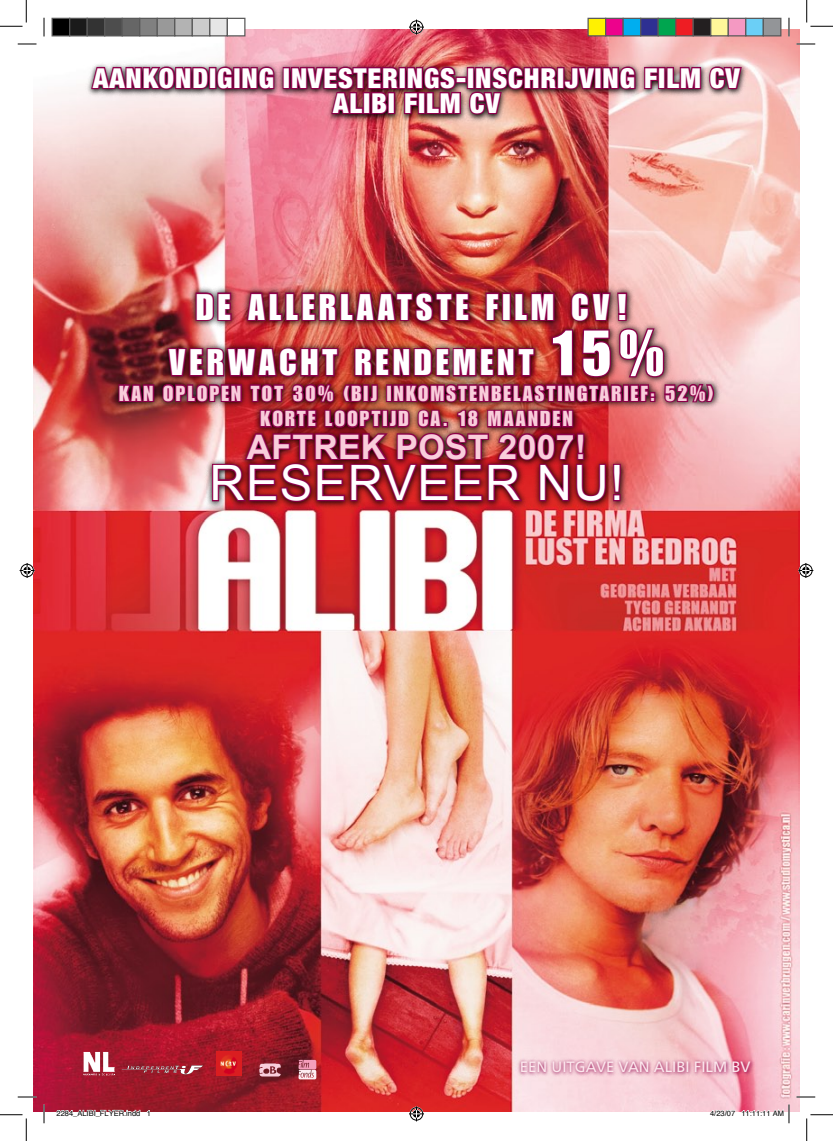
<style>
.page{position:relative;width:833px;height:1141px;background:#fff}
.page>*{position:absolute;margin:0;border:0;box-sizing:border-box;transform-origin:0 0}
.t1{font:48.75px "Arial";letter-spacing:.03em;color:#fff}
.t2{font:36.25px "Impact";letter-spacing:.12em;color:#fff}
.t3{font:700 33.75px "Arial";letter-spacing:.01em;color:#f9cddb}
.t4{font:900 condensed 27.5px/25px "Helvetica Neue";letter-spacing:.035em;color:#fff;text-align:center}
.t5{font:21.25px/25.5px "Impact";letter-spacing:.11em;color:#f9cddb}
.t6{font:15px "Frutiger";color:#fde8ee}
.t7{font:7.5px "Helvetica";color:#000}
.s1{font-size:62.5px}
</style>
<div class="page">
<img style="left:34px;top:29px;width:764px;height:1082px">
<svg style="left:85px;top:62px;width:662px;height:62px;background:#f1c8cd"></svg>
<svg style="left:90px;top:36px;width:144px;height:63px"></svg>
<div style="left:233px;top:67px;width:8px;height:22px;border:2px solid #8e004a"></div>
<svg style="left:240px;top:26px;width:35px;height:73px;background:#c37994"></svg>
<div style="left:282px;top:67px;width:8px;height:22px;border:2px solid #8e004a"></div>
<svg style="left:642px;top:46px;width:100px;height:73px;background:#cc96a0"></svg>
<svg style="left:111px;top:321px;width:610px;height:189px;background:#c85558"></svg>
<svg style="left:117px;top:331px;width:38px;height:79px;background:#6d1928"></svg>
<div style="left:516px;top:1057px;width:238px;height:19px;background:#8e004a;opacity:.92"></div>
<img style="left:255px;top:1061px;width:30px;height:16px">
<svg style="left:121px;top:1065px;width:82px;height:9px"></svg>
<img style="left:216px;top:1050px;width:25px;height:25px">
<img style="left:83px;top:1051px;width:32px;height:24px">
<img style="left:188px;top:285px;width:446px;height:6px">
<img style="left:161px;top:291px;width:554px;height:214px">
<svg style="left:298px;top:1059px;width:18px;height:20px"></svg>
<svg style="left:18px;top:43px;width:18px;height:2px"></svg>
<svg style="left:796px;top:43px;width:18px;height:2px"></svg>
<svg style="left:18px;top:1096px;width:18px;height:1px"></svg>
<svg style="left:796px;top:1096px;width:18px;height:1px"></svg>
<svg style="left:43px;top:18px;width:2px;height:18px"></svg>
<svg style="left:43px;top:1104px;width:2px;height:19px"></svg>
<svg style="left:787px;top:18px;width:2px;height:18px"></svg>
<svg style="left:0;top:0;width:27px;height:27px"></svg>
<svg style="left:0;top:1114px;width:27px;height:26px"></svg>
<svg style="left:806px;top:0;width:26px;height:27px"></svg>
<svg style="left:806px;top:1114px;width:26px;height:26px"></svg>
<img style="left:289px;top:20px;width:347px;height:124px">
<svg style="left:409px;top:1106px;width:15px;height:15px"></svg>
<svg style="left:20px;top:563px;width:15px;height:15px"></svg>
<svg style="left:797px;top:563px;width:15px;height:15px"></svg>
<div style="left:52px;top:18px;width:18px;height:18px;background:#000"></div>
<div style="left:51px;top:18px;width:19px;height:18px;border:1px solid #595959"></div>
<div style="left:70px;top:18px;width:17px;height:18px;background:#1a1a1a"></div>
<div style="left:69px;top:18px;width:19px;height:18px;border:1px solid #595959"></div>
<div style="left:87px;top:18px;width:18px;height:18px;background:#333"></div>
<div style="left:86px;top:18px;width:19px;height:18px;border:1px solid #595959"></div>
<div style="left:105px;top:18px;width:17px;height:18px;background:#4d4d4d"></div>
<div style="left:104px;top:18px;width:19px;height:18px;border:1px solid #595959"></div>
<div style="left:122px;top:18px;width:18px;height:18px;background:#666"></div>
<div style="left:121px;top:18px;width:19px;height:18px;border:1px solid #595959"></div>
<div style="left:140px;top:18px;width:17px;height:18px;background:#808080"></div>
<div style="left:139px;top:18px;width:19px;height:18px;border:1px solid #595959"></div>
<div style="left:157px;top:18px;width:18px;height:18px;background:#999"></div>
<div style="left:156px;top:18px;width:19px;height:18px;border:1px solid #595959"></div>
<div style="left:175px;top:18px;width:17px;height:18px;background:#b3b3b3"></div>
<div style="left:174px;top:18px;width:19px;height:18px;border:1px solid #595959"></div>
<div style="left:192px;top:18px;width:18px;height:18px;background:#ccc"></div>
<div style="left:191px;top:18px;width:19px;height:18px;border:1px solid #595959"></div>
<div style="left:210px;top:18px;width:17px;height:18px;background:#e6e6e6"></div>
<div style="left:209px;top:18px;width:19px;height:18px;border:1px solid #595959"></div>
<div style="left:227px;top:18px;width:18px;height:18px;background:#fff"></div>
<div style="left:226px;top:18px;width:19px;height:18px;border:1px solid #595959"></div>
<div style="left:587px;top:18px;width:18px;height:18px;background:#fff101"></div>
<div style="left:587px;top:18px;width:19px;height:18px;border:1px solid #595959"></div>
<div style="left:605px;top:18px;width:17px;height:18px;background:#ed028c"></div>
<div style="left:604px;top:18px;width:19px;height:18px;border:1px solid #595959"></div>
<div style="left:622px;top:18px;width:18px;height:18px;background:#00aeef"></div>
<div style="left:622px;top:18px;width:19px;height:18px;border:1px solid #595959"></div>
<div style="left:640px;top:18px;width:17px;height:18px;background:#2e3092"></div>
<div style="left:639px;top:18px;width:19px;height:18px;border:1px solid #595959"></div>
<div style="left:657px;top:18px;width:18px;height:18px;background:#00a54f"></div>
<div style="left:657px;top:18px;width:19px;height:18px;border:1px solid #595959"></div>
<div style="left:675px;top:18px;width:17px;height:18px;background:#ee1d23"></div>
<div style="left:674px;top:18px;width:19px;height:18px;border:1px solid #595959"></div>
<div style="left:692px;top:18px;width:18px;height:18px;background:#231f20"></div>
<div style="left:692px;top:18px;width:19px;height:18px;border:1px solid #595959"></div>
<div style="left:710px;top:18px;width:17px;height:18px;background:#fff79a"></div>
<div style="left:709px;top:18px;width:19px;height:18px;border:1px solid #595959"></div>
<div style="left:727px;top:18px;width:18px;height:18px;background:#f499c2"></div>
<div style="left:727px;top:18px;width:19px;height:18px;border:1px solid #595959"></div>
<div style="left:745px;top:18px;width:17px;height:18px;background:#6bcff6"></div>
<div style="left:744px;top:18px;width:19px;height:18px;border:1px solid #595959"></div>
<div style="left:762px;top:18px;width:18px;height:18px;background:#939598"></div>
<div style="left:762px;top:18px;width:19px;height:18px;border:1px solid #595959"></div>
<svg style="left:56px;top:1109px;width:84px;height:3px"></svg>
<svg style="left:709px;top:1109px;width:26px;height:3px"></svg>
<svg style="left:741px;top:1104px;width:48px;height:19px"></svg>
<p class="t4" style="left:93px;top:65px;width:648px">AANKONDIGING INVESTERINGS-INSCHRIJVING FILM CV<br>ALIBI FILM CV</p>
<h2 class="t2" style="left:196px;top:286px;width:432px">DE ALLERLAATSTE FILM CV!</h2>
<h2 class="t2" style="left:169px;top:341px;width:496px">VERWACHT RENDEMENT <span class="s1">15%</span></h2>
<p class="t5" style="left:260px;top:380px;width:454px;text-indent:-141px">KAN OPLOPEN TOT 30% (BIJ INKOMSTENBELASTINGTARIEF: 52%)<br>KORTE</p>
<p class="t5" style="left:325px;top:405px;width:12px">LOOPTIJD</p>
<p class="t5" style="left:418px;top:405px;width:83px">CA. 18 MAANDEN</p>
<h3 class="t3" style="left:246px;top:428px;width:341px">AFTREK POST 2007!</h3>
<h1 class="t1" style="left:209px;top:455px;width:415px">RESERVEER NU!</h1>
<p class="t6" style="left:519px;top:1057px;width:232px">EEN UITGAVE VAN ALIBI FILM BV</p>
<p class="t7" style="left:56px;top:1106px;width:96px">2284_ALIBI_FLYER.indd 1</p>
<p class="t7" style="left:709px;top:1106px;width:75px">4/23/07 11:11:11 AM</p>
</div>
